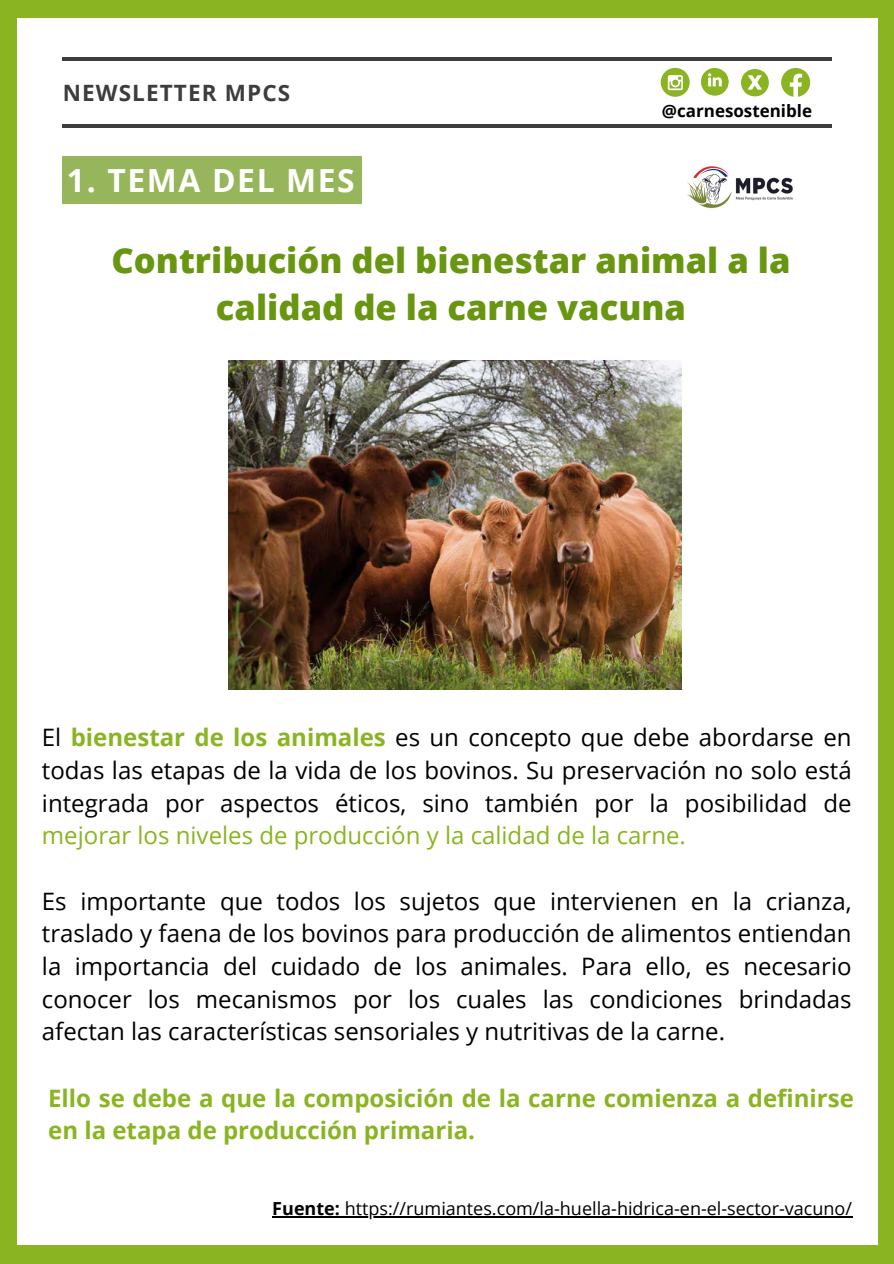
<style>
.page{position:relative;width:894px;height:1264px;background:#fff}
.page>*{position:absolute;margin:0;border:0;box-sizing:border-box;transform-origin:0 0}
.t1{font:800 34.5px/47.2px "Open Sans";color:#689611;text-align:center}
.t2{font:700 31.8px "Open Sans";letter-spacing:.05em;color:#fff}
.t3{font:24px/32.7px "Open Sans";color:#000;text-align:justify}
.t4{font:700 24px/32.7px "Open Sans";color:#8ab421}
.t5{font:700 22.5px "Open Sans";letter-spacing:.05em;color:#3d3d3d}
.t6{font:18px "Open Sans";color:#000}
.t7{font:700 16.95px "Open Sans";color:#000}
.s1{font-weight:700;color:#8ab421}
.s2{color:#8ab421}
.s3{font-weight:700}
</style>
<div class="page">
<div style="left:0;top:0;width:893px;height:1263px;background:#8ab421"></div>
<div style="left:17px;top:18px;width:860px;height:1227px;background:#fff"></div>
<hr style="left:63px;top:124px;width:768px;height:4px;background:#3d3d3d">
<hr style="left:63px;top:57px;width:768px;height:4px;background:#3d3d3d">
<svg style="left:660px;top:68px;width:29px;height:29px"></svg>
<svg style="left:667px;top:75px;width:15px;height:15px"></svg>
<svg style="left:700px;top:68px;width:28px;height:27px"></svg>
<svg style="left:704px;top:72px;width:25px;height:24px"></svg>
<svg style="left:781px;top:68px;width:29px;height:29px"></svg>
<img style="left:687px;top:166px;width:106px;height:43px">
<svg style="left:741px;top:69px;width:27px;height:27px"></svg>
<div style="left:62px;top:156px;width:299px;height:48px;background:#97b65b"></div>
<img style="left:228px;top:361px;width:453px;height:328px">
<hr style="left:272px;top:1216px;width:73px;height:1px;background:#000">
<hr style="left:345px;top:1216px;width:507px;height:1px;background:#000">
<p class="t5" style="left:63px;top:77px;width:229px">NEWSLETTER MPCS</p>
<p class="t2" style="left:67px;top:157px;width:289px">1. TEMA DEL MES</p>
<h3 class="t7" style="left:661px;top:99px;width:152px">@carnesostenible</h3>
<p class="t1" style="left:111px;top:236px;width:680px">Contribución del bienestar animal a la calidad de la carne vacuna</p>
<p class="t3" style="left:42px;top:720px;width:811px">El <span class="s1">bienestar de los animales</span> es un concepto que debe abordarse en todas las etapas de la vida de los bovinos. Su preservación no solo está integrada por aspectos éticos, sino también por la posibilidad de <span class="s2">mejorar los niveles de producción y la calidad de la carne.</span></p>
<p class="t3" style="left:42px;top:884px;width:811px">Es importante que todos los sujetos que intervienen en la crianza, traslado y faena de los bovinos para producción de alimentos entiendan la importancia del cuidado de los animales. Para ello, es necesario conocer los mecanismos por los cuales las condiciones brindadas afectan las características sensoriales y nutritivas de la carne.</p>
<h6 class="t4" style="left:48px;top:1081px;width:807px">Ello se debe a que la composición de la carne comienza a definirse en la etapa de producción primaria.</h6>
<h1 class="t6" style="left:272px;top:1195px;width:581px"><span class="s3">Fuente:</span> https://rumiantes.com/la-huella-hidrica-en-el-sector-vacuno/</h1>
</div>
